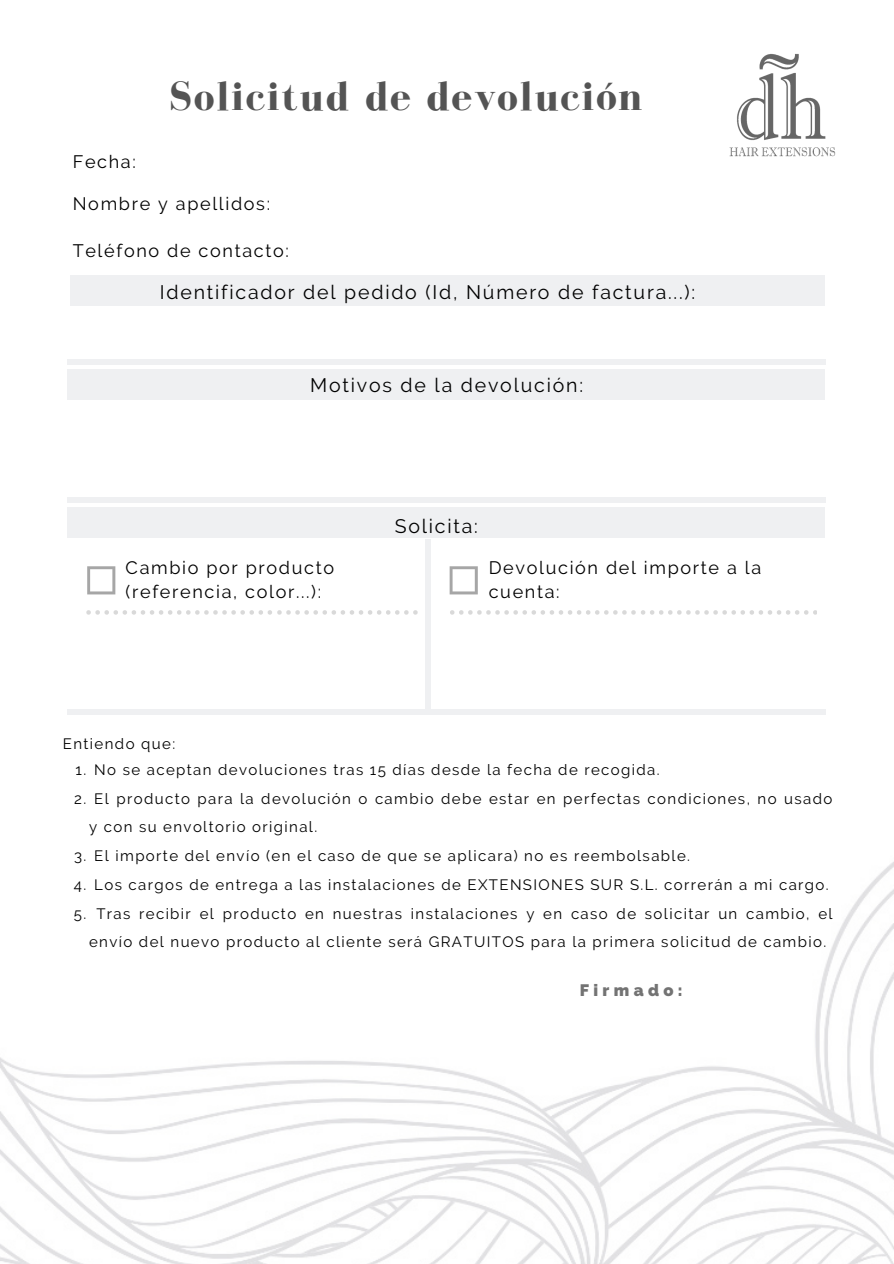
<style>
.page{position:relative;width:894px;height:1264px;background:#fff}
.page>*{position:absolute;margin:0;border:0;box-sizing:border-box;transform-origin:0 0}
.t1{font:700 42px "Bodoni FLF";letter-spacing:.045em;color:#545454}
.t2{font:19.5px "Raleway";letter-spacing:.09em;color:#000}
.t3{font:18px/24.6px "Raleway";letter-spacing:.09em;color:#000}
.t4{font:800 16.5px "Raleway";letter-spacing:.265em;color:#737373}
.t5{font:15px/28.8px "Raleway";letter-spacing:.09em;color:#000}
</style>
<div class="page">
<img style="left:729px;top:53px;width:107px;height:104px">
<div style="left:70px;top:275px;width:754px;height:31px;background:#eff0f2"></div>
<img style="left:0;top:497px;width:893px;height:766px">
<div style="left:68px;top:497px;width:757px;height:5px;background:#eff0f2"></div>
<div style="left:68px;top:359px;width:757px;height:5px;background:#eff0f2"></div>
<div style="left:68px;top:369px;width:756px;height:31px;background:#eff0f2"></div>
<div style="left:68px;top:507px;width:756px;height:31px;background:#eff0f2"></div>
<div style="left:425px;top:539px;width:5px;height:173px;background:#eff0f2"></div>
<div style="left:68px;top:709px;width:757px;height:6px;background:#eff0f2"></div>
<svg style="left:449px;top:566px;width:28px;height:28px"></svg>
<svg style="left:87px;top:566px;width:28px;height:28px"></svg>
<svg style="left:86px;top:610px;width:331px;height:4px"></svg>
<svg style="left:450px;top:610px;width:366px;height:4px"></svg>
<h1 class="t1" style="left:169px;top:73px;width:475px">Solicitud de devolución</h1>
<p class="t3" style="left:73px;top:149px;width:65px">Fecha:</p>
<p class="t3" style="left:73px;top:192px;width:199px">Nombre y apellidos:</p>
<p class="t3" style="left:73px;top:239px;width:217px">Teléfono de contacto:</p>
<h2 class="t2" style="left:160px;top:280px;width:536px">Identificador del pedido (Id, Número de factura...):</h2>
<h2 class="t2" style="left:310px;top:374px;width:274px">Motivos de la devolución:</h2>
<h2 class="t2" style="left:394px;top:514px;width:85px">Solicita:</h2>
<p class="t3" style="left:126px;top:555px;width:210px">Cambio por producto (referencia, color...):</p>
<p class="t3" style="left:488px;top:555px;width:274px">Devolución del importe a la cuenta:</p>
<p class="t5" style="left:94px;top:730px;width:566px;line-height:26.2px;text-indent:-31px">Entiendo que:<br>No se aceptan devoluciones tras 15 días desde la fecha de recogida.</p>
<p class="t5" style="left:94px;top:783px;width:739px">El producto para la devolución o cambio debe estar en perfectas condiciones, no usado</p>
<p class="t5" style="left:89px;top:812px;width:229px">y con su envoltorio original.</p>
<p class="t5" style="left:94px;top:841px;width:597px">El importe del envío (en el caso de que se aplicara) no es reembolsable.</p>
<p class="t5" style="left:94px;top:870px;width:735px">Los cargos de entrega a las instalaciones de EXTENSIONES SUR S.L. correrán a mi cargo.</p>
<p class="t5" style="left:96px;top:898px;width:737px">Tras recibir el producto en nuestras instalaciones y en caso de solicitar un cambio, el</p>
<p class="t5" style="left:89px;top:927px;width:738px">envío del nuevo producto al cliente será GRATUITOS para la primera solicitud de cambio.</p>
<p class="t5" style="left:74px;top:755px;width:14px">1.<br>2.</p>
<p class="t5" style="left:74px;top:841px;width:14px;text-align:justify">3.<br>4.<br>5.</p>
<p class="t4" style="left:579px;top:980px;width:104px">Firmado:</p>
</div>
